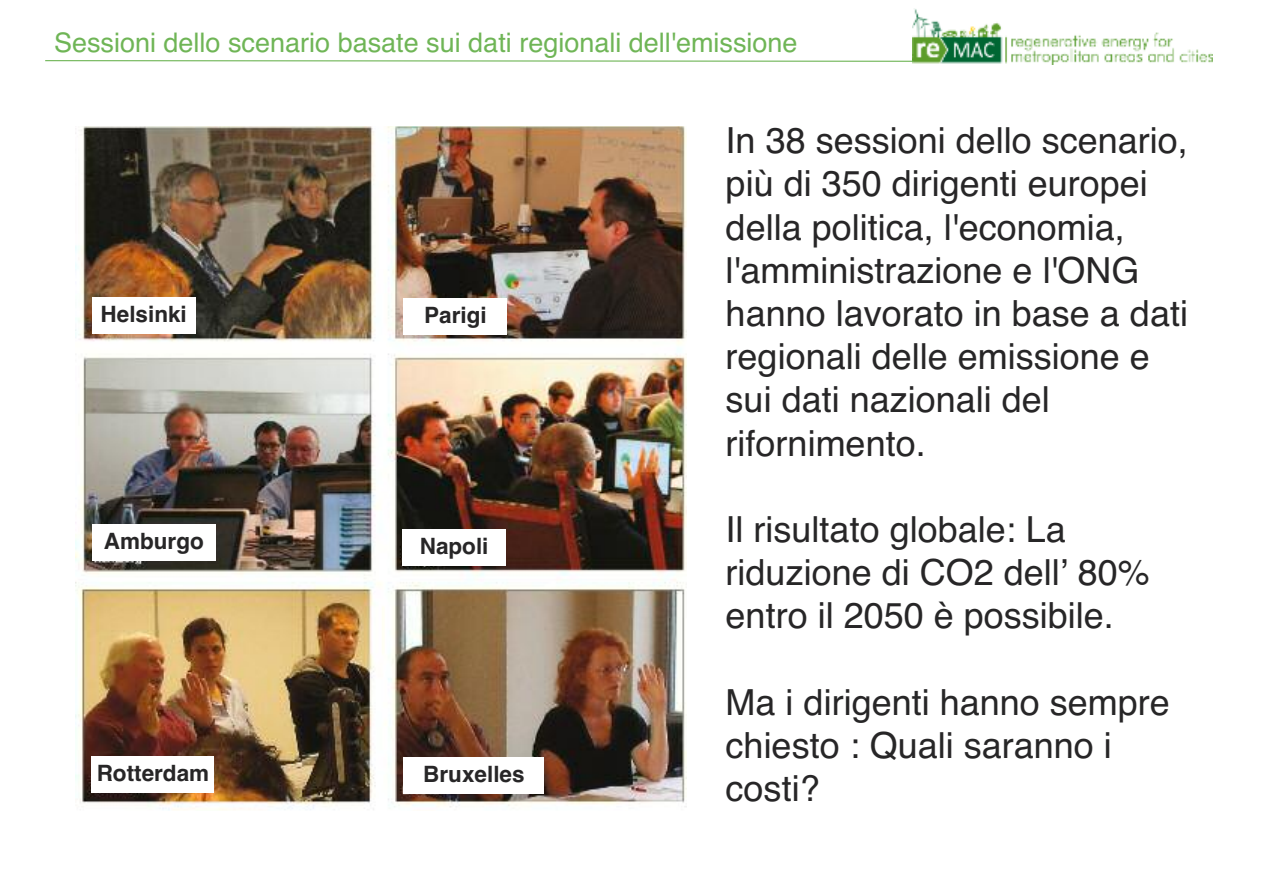
<style>
.page{position:relative;width:1263px;height:893px;background:#fff}
.page>*{position:absolute;margin:0;border:0;box-sizing:border-box;transform-origin:0 0}
.t1{font:36px/43.2px "Helvetica";color:#272627}
.t2{font:27px "Helvetica";color:#6fb556}
.t3{font:700 22.5px "Helvetica";color:#272627}
</style>
<div class="page">
<img style="left:912px;top:9px;width:300px;height:55px">
<svg style="left:45px;top:60px;width:869px;height:2px;background:#acd49e"></svg>
<img style="left:76px;top:126px;width:610px;height:684px">
<div style="left:92px;top:298px;width:104px;height:36px;background:#fff"></div>
<div style="left:404px;top:298px;width:103px;height:37px;background:#fff"></div>
<div style="left:92px;top:524px;width:124px;height:37px;background:#fff"></div>
<div style="left:402px;top:529px;width:104px;height:36px;background:#fff"></div>
<div style="left:92px;top:756px;width:122px;height:36px;background:#fff"></div>
<div style="left:404px;top:757px;width:140px;height:37px;background:#fff"></div>
<p class="t2" style="left:54px;top:27px;width:745px">Sessioni dello scenario basate sui dati regionali dell'emissione</p>
<p class="t3" style="left:101px;top:302px;width:88px">Helsinki</p>
<p class="t3" style="left:424px;top:302px;width:64px">Parigi</p>
<p class="t3" style="left:104px;top:528px;width:101px">Amburgo</p>
<p class="t3" style="left:420px;top:533px;width:70px">Napoli</p>
<p class="t3" style="left:97px;top:760px;width:114px">Rotterdam</p>
<p class="t3" style="left:423px;top:761px;width:103px">Bruxelles</p>
<p class="t1" style="left:726px;top:119px;width:464px">In 38 sessioni dello scenario, più di 350 dirigenti europei della politica, l'economia, l'amministrazione e l'ONG hanno lavorato in base a dati regionali delle emissione e sui dati nazionali del rifornimento.</p>
<p class="t1" style="left:726px;top:508px;width:426px">Il risultato globale: La riduzione di CO2 dell’ 80% entro il 2050 è possibile.</p>
<p class="t1" style="left:726px;top:681px;width:446px">Ma i dirigenti hanno sempre chiesto : Quali saranno i costi?</p>
</div>
